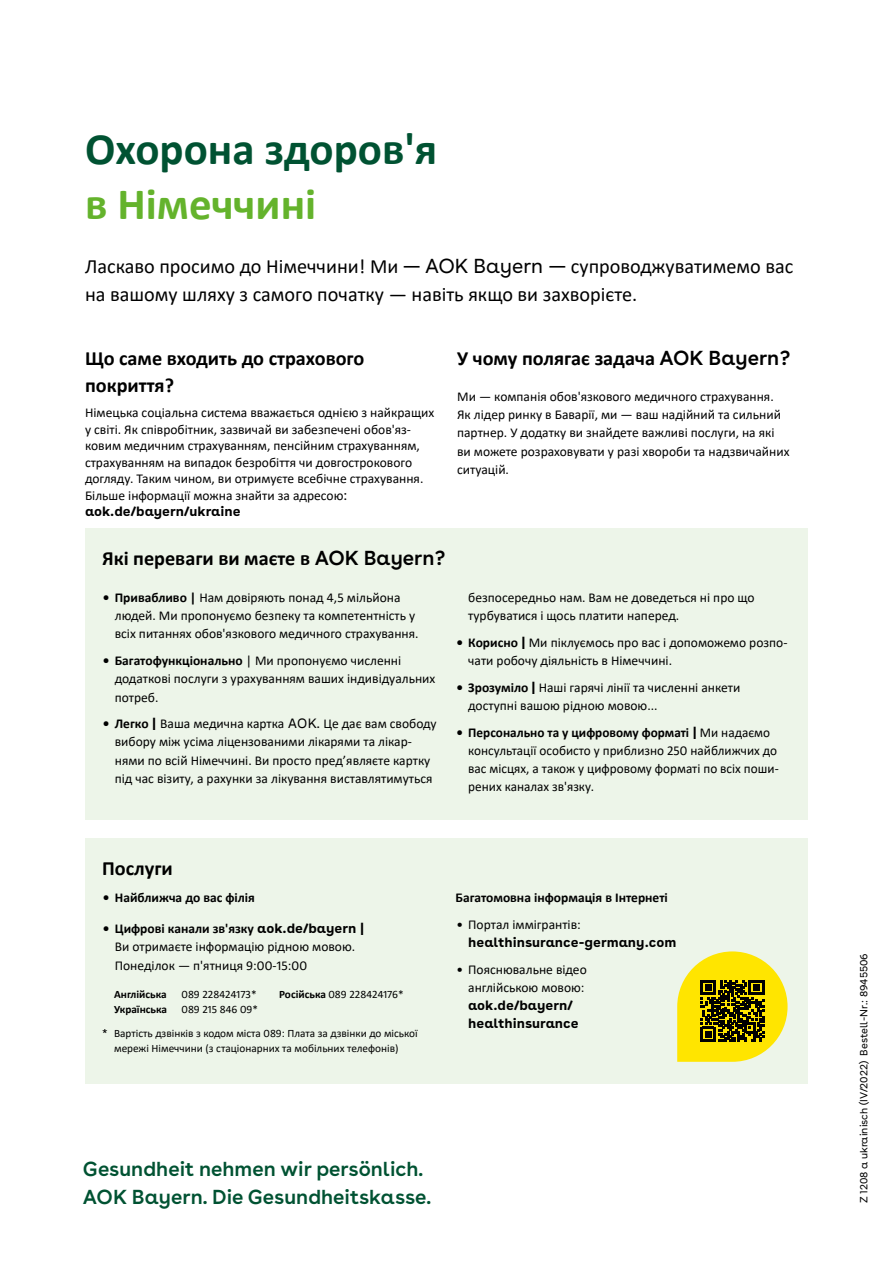
<style>
.page{position:relative;width:893px;height:1263px;background:#fff}
.page>*{position:absolute;margin:0;border:0;box-sizing:border-box;transform-origin:0 0}
.Innen__Headline_30pt{font:700 45px/54.8px "Calibri";color:#005232}
.Innen__Introtext_13{font:20.25px/27.3px "Calibri";color:#000}
.t1{font:700 20.25px/27.3px "Calibri";color:#000}
.Titel__Deskriptor_13{font:600 20.25px/27.3px "AOK Buenos Aires";color:#005232}
.Innen__Aufzählungen{font:13.5px/18.3px "Calibri";color:#000}
.t2{font:700 13.5px "Calibri";color:#000}
.t3{font:700 13.5px/18.1px "AOK Buenos Aires Text";color:#000}
.t4{font:11.25px/23.7px "Calibri";color:#000}
.t5{font:700 11.25px "Calibri";color:#000}
.t6{font:10.5px "AOK Buenos Aires";color:#000}
.s1{color:#64b32c}
.s2{font-family:"AOK Buenos Aires"}
.s3{font-family:"AOK Buenos Aires Text"}
.s4{font-family:"AOK Buenos Aires Text";font-weight:700}
.s5{font-family:"AOK Buenos Aires";font-weight:600}
.s6{font-weight:700}
.s7{font-family:"Calibri";font-weight:400}
</style>
<div class="page">
<div style="left:85px;top:529px;width:723px;height:291px;background:#edf5e9"></div>
<div style="left:85px;top:838px;width:723px;height:246px;background:#edf5e9"></div>
<svg style="left:677px;top:951px;width:110px;height:111px"></svg>
<p class="Innen__Headline_30pt" style="left:85px;top:121px;width:354px">Охорона здоров'я <span class="s1">в Німеччині</span></p>
<p class="Innen__Introtext_13" style="left:85px;top:252px;width:710px">Ласкаво просимо до Німеччини! Ми <span class="s2">— AOK Bayern —</span> супроводжуватимемо вас на вашому шляху з самого початку — навіть якщо ви захворієте.</p>
<p class="t1" style="left:85px;top:344px;width:281px">Що саме входить до страхового покриття?</p>
<p class="Innen__Aufzählungen" style="left:85px;top:404px;width:351px;line-height:16.5px">Німецька соціальна система вважається однією з найкращих у світі. Як співробітник, зазвичай ви забезпечені обов'яз&shy;ковим медичним страхуванням, пенсійним страхуванням, страхуванням на випадок безробіття чи довгострокового догляду. Таким чином, ви отримуєте всебічне страхування.<br>Більше інформації можна знайти за адресою<span class="s3">: </span><span class="s4">aok.de/bayern/ukraine</span></p>
<p class="t1" style="left:102px;top:544px;width:345px">Які переваги ви маєте в <span class="s5">AOK Bayern?</span></p>
<p class="Innen__Aufzählungen" style="left:115px;top:588px;width:305px;text-indent:-12px"><span class="s6">• Привабливо |</span> Нам довіряють понад 4,5 мільйона людей. Ми пропонуємо безпеку та компетентність у всіх питаннях обов'язкового медичного страхування.</p>
<p class="Innen__Aufzählungen" style="left:115px;top:651px;width:322px;text-indent:-12px"><span class="s6">• Багатофункціонально</span> | Ми пропонуємо численні додаткові послуги з урахуванням ваших індивідуальних потреб.</p>
<p class="Innen__Aufzählungen" style="left:115px;top:714px;width:323px;text-indent:-12px"><span class="s6">• Легко</span> <span class="s4">|</span> Ваша медична картка <span class="s3">AOK.</span> Це дає вам свободу вибору між усіма ліцензованими лікарями та лікар&shy;нями по всій Німеччині. Ви просто пред’являєте картку під час візиту, а рахунки за лікування виставлятимуться</p>
<p class="t1" style="left:457px;top:344px;width:335px">У чому полягає задача <span class="s5">AOK Bayern?</span></p>
<p class="Innen__Aufzählungen" style="left:457px;top:387px;width:334px">Ми — компанія обов'язкового медичного страхування.<br>Як лідер ринку в Баварії, ми — ваш надійний та сильний партнер. У додатку ви знайдете важливі послуги, на які ви можете розраховувати у разі хвороби та надзвичайних ситуацій.</p>
<p class="Innen__Aufzählungen" style="left:468px;top:588px;width:288px">безпосередньо нам. Вам не доведеться ні про що турбуватися і щось платити наперед.</p>
<p class="Innen__Aufzählungen" style="left:468px;top:633px;width:321px;text-indent:-12px"><span class="s6">• Корисно</span> <span class="s4">|</span> Ми піклуємось про вас і допоможемо розпо&shy;чати робочу діяльність в Німеччині.</p>
<p class="Innen__Aufzählungen" style="left:468px;top:678px;width:274px;text-indent:-12px"><span class="s6">• Зрозуміло</span> <span class="s4">|</span> Наші гарячі лінії та численні анкети доступні вашою рідною мовою...</p>
<p class="Innen__Aufzählungen" style="left:468px;top:723px;width:312px;text-indent:-12px"><span class="s6">• Персонально та у цифровому форматі</span> <span class="s4">|</span> Ми надаємо консультації особисто у приблизно 250 найближчих до вас місцях, а також у цифровому форматі по всіх поши&shy;рених каналах зв'язку.</p>
<p class="t1" style="left:102px;top:854px;width:72px">Послуги</p>
<p class="t2" style="left:103px;top:888px;width:154px">• Найближча до вас філія</p>
<p class="Innen__Aufzählungen" style="left:115px;top:919px;width:251px;text-indent:-12px"><span class="s6">• Цифрові канали зв'язку</span> <span class="s4">aok.de/bayern |<br></span>Ви отримаєте інформацію рідною мовою.<br>Понеділок — п'ятниця 9:00-15:00</p>
<p class="t5" style="left:114px;top:986px;width:54px">Англійська</p>
<p class="t4" style="left:182px;top:982px;width:77px">089 228424173*</p>
<p class="t4" style="left:279px;top:982px;width:126px"><span class="s6">Російська</span> 089 228424176*</p>
<p class="t5" style="left:114px;top:1001px;width:55px">Українська</p>
<p class="t4" style="left:102px;top:997px;width:317px;text-indent:80px">089 215 846 09*<br><span class="s3">*</span> Вартість дзвінків з кодом міста 089: Плата за дзвінки до міської</p>
<p class="t4" style="left:114px;top:1036px;width:286px">мережі Німеччини (з стаціонарних та мобільних телефонів)</p>
<p class="t2" style="left:455px;top:888px;width:214px">Багатомовна інформація в Інтернеті</p>
<p class="t3" style="left:468px;top:913px;width:210px;text-indent:-12px"><span class="s7">• Портал іммігрантів: </span>healthinsurance-germany.com</p>
<p class="Innen__Aufzählungen" style="left:468px;top:960px;width:120px;text-indent:-12px">• Пояснювальне відео англійською мовою: <span class="s4">aok.de/bayern/ healthinsurance</span></p>
<p class="Titel__Deskriptor_13" style="left:83px;top:1153px;width:350px">Gesundheit nehmen wir persönlich.<br>AOK Bayern. Die Gesundheitskasse.</p>
<p class="t6" style="left:855px;top:1203px;width:251px;rotate:-90deg">Z 1208 a ukrainisch (IV/2022) Bestell-Nr.: 8945506</p>
</div>
